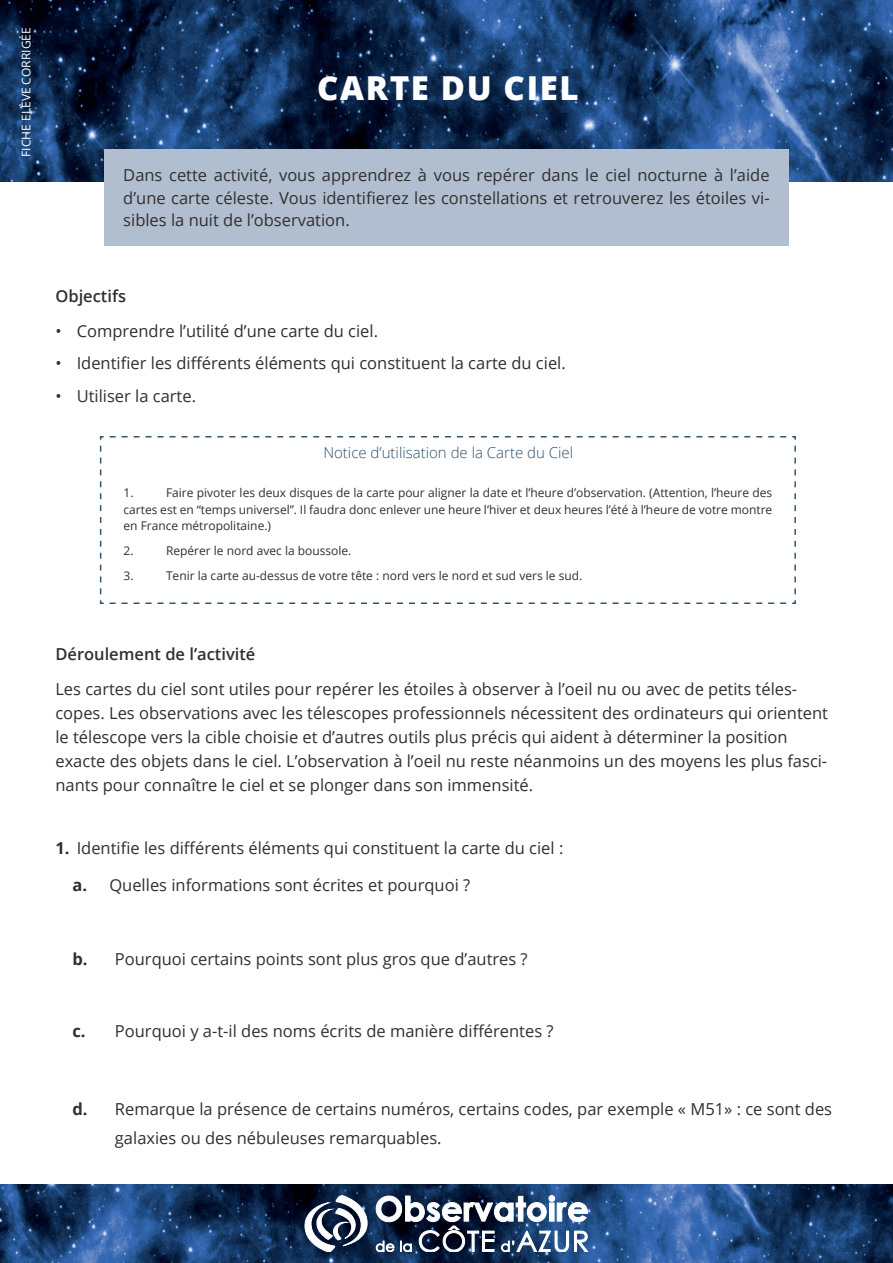
<style>
.page{position:relative;width:893px;height:1263px;background:#fff}
.page>*{position:absolute;margin:0;border:0;box-sizing:border-box;transform-origin:0 0}
.t1{font:800 33px "Open Sans";letter-spacing:.05em;color:#fff}
.t2{font:16.5px/24px "Open Sans";color:#312f30}
.t3{font:600 16.5px "Open Sans";color:#312f30}
.t4{font:300 15px "Open Sans";color:#2a506e}
.t5{font:12px/16.5px "Open Sans";color:#312f30;text-align:justify}
.t6{font:12px "Open Sans";color:#fff}
.s1{font-weight:700}
</style>
<div class="page">
<img style="left:0;top:0;width:893px;height:182px">
<img style="left:0;top:1184px;width:893px;height:78px">
<svg style="left:375px;top:1195px;width:213px;height:57px"></svg>
<svg style="left:305px;top:1195px;width:62px;height:57px"></svg>
<div style="left:104px;top:149px;width:684px;height:97px;background:#b0becf"></div>
<svg style="left:99px;top:436px;width:697px;height:168px"></svg>
<p class="t6" style="left:18px;top:157px;width:131px;rotate:-90deg">FICHE ELÈVE CORRIGÉE</p>
<h1 class="t1" style="left:317px;top:63px;width:263px">CARTE DU CIEL</h1>
<p class="t2" style="left:123px;top:163px;width:648px;line-height:22.5px;text-align:justify">Dans cette activité, vous apprendrez à vous repérer dans le ciel nocturne à l’aide d’une carte céleste. Vous identifierez les constellations et retrouverez les étoiles vi&shy;sibles la nuit de l’observation.</p>
<p class="t3" style="left:55px;top:284px;width:72px">Objectifs</p>
<p class="t2" style="left:55px;top:318px;width:324px">• Comprendre l’utilité d’une carte du ciel.</p>
<p class="t2" style="left:55px;top:351px;width:512px">• Identifier les différents éléments qui constituent la carte du ciel.</p>
<p class="t2" style="left:55px;top:383px;width:142px">• Utiliser la carte.</p>
<p class="t4" style="left:323px;top:442px;width:251px">Notice d’utilisation de la Carte du Ciel</p>
<p class="t5" style="left:123px;top:484px;width:650px;text-indent:43px">Faire pivoter les deux disques de la carte pour aligner la date et l’heure d’observation. (Attention, l’heure des cartes est en “temps universel”. Il faudra donc enlever une heure l’hiver et deux heures l’été à l’heure de votre montre en France métropolitaine.)</p>
<p class="t5" style="left:123px;top:542px;width:12px">2.</p>
<p class="t5" style="left:166px;top:542px;width:187px">Repérer le nord avec la boussole.</p>
<p class="t5" style="left:123px;top:567px;width:12px">3.</p>
<p class="t5" style="left:166px;top:567px;width:418px">Tenir la carte au-dessus de votre tête : nord vers le nord et sud vers le sud.</p>
<p class="t5" style="left:123px;top:484px;width:12px">1.</p>
<p class="t3" style="left:55px;top:642px;width:202px">Déroulement de l’activité</p>
<p class="t2" style="left:55px;top:676px;width:774px">Les cartes du ciel sont utiles pour repérer les étoiles à observer à l’oeil nu ou avec de petits téles&shy;copes. Les observations avec les télescopes professionnels nécessitent des ordinateurs qui orientent le télescope vers la cible choisie et d’autres outils plus précis qui aident à déterminer la position exacte des objets dans le ciel. L’observation à l’oeil nu reste néanmoins un des moyens les plus fasci&shy;nants pour connaître le ciel et se plonger dans son immensité.</p>
<p class="t2" style="left:55px;top:835px;width:509px"><span class="s1">1.</span> Identifie les différents éléments qui constituent la carte du ciel :</p>
<p class="t2" style="left:72px;top:872px;width:399px"><span class="s1">a.</span> Quelles informations sont écrites et pourquoi ?</p>
<p class="t2" style="left:72px;top:946px;width:457px"><span class="s1">b.</span> Pourquoi certains points sont plus gros que d’autres ?</p>
<p class="t2" style="left:72px;top:1019px;width:483px"><span class="s1">c.</span> Pourquoi y a-t-il des noms écrits de manière différentes ?</p>
<p class="t2" style="left:115px;top:1095px;width:719px;line-height:28.5px;text-indent:-43px"><span class="s1">d.</span> Remarque la présence de certains numéros, certains codes, par exemple « M51» : ce sont des galaxies ou des nébuleuses remarquables.</p>
</div>
